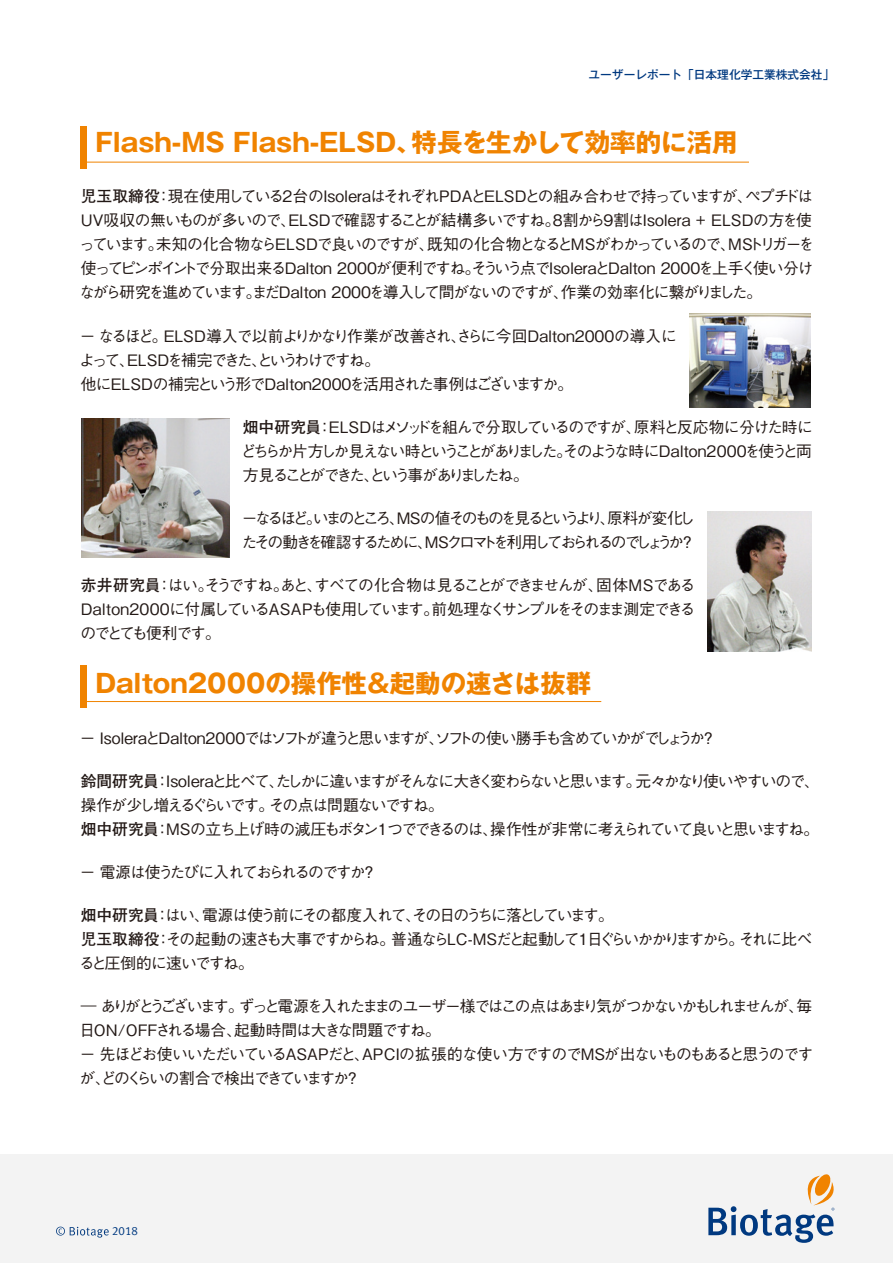
<style>
.page{position:relative;width:893px;height:1263px;background:#fff}
.page>*{position:absolute;margin:0;border:0;box-sizing:border-box;transform-origin:0 0}
.t1{font:700 25.5px "Gothic MB101 Pro";color:#f08300}
.t2{font:500 15.75px/24px "Gothic BBB Pro";letter-spacing:-.105em;color:#231916}
.t3{font:500 15.75px/24px "Gothic BBB Pro";letter-spacing:-.07em;color:#231916}
.t4{font:500 15.75px/24px "Gothic BBB Pro";letter-spacing:-.055em;color:#231916}
.t5{font:500 15.75px/24px "Gothic BBB Pro";letter-spacing:-.17em;color:#231916}
.t6{font:12px "Meta Plus Normal Caps";color:#003980}
.t7{font:500 11.7px "Gothic MB101 Pro";color:#003980}
.s1{font-family:"Futo Go B101 Pro";font-weight:700}
</style>
<div class="page">
<div style="left:0;top:1154px;width:893px;height:109px;background:#f3f3f3"></div>
<svg style="left:708px;top:1174px;width:127px;height:69px"></svg>
<svg style="left:56px;top:1226px;width:53px;height:11px"></svg>
<div style="left:81px;top:126px;width:6px;height:42px;background:#f08300"></div>
<hr style="left:87px;top:162px;width:662px;height:1px;background:#f08300">
<div style="left:81px;top:665px;width:6px;height:43px;background:#f08300"></div>
<hr style="left:87px;top:701px;width:514px;height:1px;background:#f08300">
<img style="left:690px;top:314px;width:120px;height:94px">
<img style="left:81px;top:419px;width:148px;height:139px">
<img style="left:707px;top:512px;width:104px;height:139px">
<p class="t7" style="left:588px;top:64px;width:247px">ユーザーレポート「日本理化学工業株式会社」</p>
<h1 class="t1" style="left:95px;top:121px;width:644px">Flash-MS Flash-ELSD、特長を生かして効率的に活用</h1>
<p class="t3" style="left:79px;top:183px;width:736px"><span class="s1">児玉取締役</span>：現在使用している2台のIsoleraはそれぞれPDAとELSDとの組み合わせで持っていますが、ペプチドはUV吸収の無いものが多いので、ELSDで確認することが結構多いですね。8割から9割はIsolera + ELSDの方を使っています。未知の化合物ならELSDで良いのですが、既知の化合物となるとMSがわかっているので、MSトリガーを使ってピンポイントで分取出来るDalton 2000が便利ですね。そういう点でIsoleraとDalton 2000を上手く使い分けながら研究を進めています。まだDalton 2000を導入して間がないのですが、作業の効率化に繋がりました。</p>
<p class="t4" style="left:79px;top:322px;width:599px">－ なるほど。ELSD導入で以前よりかなり作業が改善され、さらに今回Dalton2000の導入によって、ELSDを補完できた、というわけですね。<br>他にELSDの補完という形でDalton2000を活用された事例はございますか。</p>
<p class="t2" style="left:241px;top:413px;width:574px;text-align:justify"><span class="s1">畑中研究員</span>：ELSDはメソッドを組んで分取しているのですが、原料と反応物に分けた時にどちらか片方しか見えない時ということがありました。そのような時にDalton2000を使うと両方見ることができた、という事がありましたね。</p>
<p class="t5" style="left:241px;top:504px;width:455px">－なるほど。いまのところ、MSの値そのものを見るというより、原料が変化したその動きを確認するために、MSクロマトを利用しておられるのでしょうか？</p>
<p class="t2" style="left:80px;top:571px;width:617px;text-align:justify"><span class="s1">赤井研究員</span>：はい。そうですね。あと、すべての化合物は見ることができませんが、固体MSであるDalton2000に付属しているASAPも使用しています。前処理なくサンプルをそのまま測定できるのでとても便利です。</p>
<h1 class="t1" style="left:95px;top:662px;width:498px">Dalton2000の操作性＆起動の速さは抜群</h1>
<p class="t2" style="left:80px;top:724px;width:638px">－ IsoleraとDalton2000ではソフトが違うと思いますが、ソフトの使い勝手も含めていかがでしょうか？</p>
<p class="t2" style="left:81px;top:767px;width:741px"><span class="s1">鈴間研究員</span>：Isoleraと比べて、たしかに違いますがそんなに大きく変わらないと思います。元々かなり使いやすいので、操作が少し増えるぐらいです。その点は問題ないですね。<br><span class="s1">畑中研究員</span>：MSの立ち上げ時の減圧もボタン１つでできるのは、操作性が非常に考えられていて良いと思いますね。｠</p>
<p class="t2" style="left:80px;top:858px;width:299px">－ 電源は使うたびに入れておられるのですか？</p>
<p class="t2" style="left:79px;top:901px;width:735px"><span class="s1">畑中研究員</span>：はい、電源は使う前にその都度入れて、その日のうちに落としています。<br><span class="s1">児玉取締役</span>：その起動の速さも大事ですからね。普通ならLC-MSだと起動して1日ぐらいかかりますから。それに比べると圧倒的に速いですね。</p>
<p class="t2" style="left:79px;top:992px;width:735px">― ありがとうございます。ずっと電源を入れたままのユーザー様ではこの点はあまり気がつかないかもしれませんが、毎日ON/OFFされる場合、起動時間は大きな問題ですね。<br>－ 先ほどお使いいただいているASAPだと、APCIの拡張的な使い方ですのでMSが出ないものもあると思うのですが、どのくらいの割合で検出できていますか？</p>
<p class="t6" style="left:112px;top:1224px;width:27px">2018</p>
</div>
